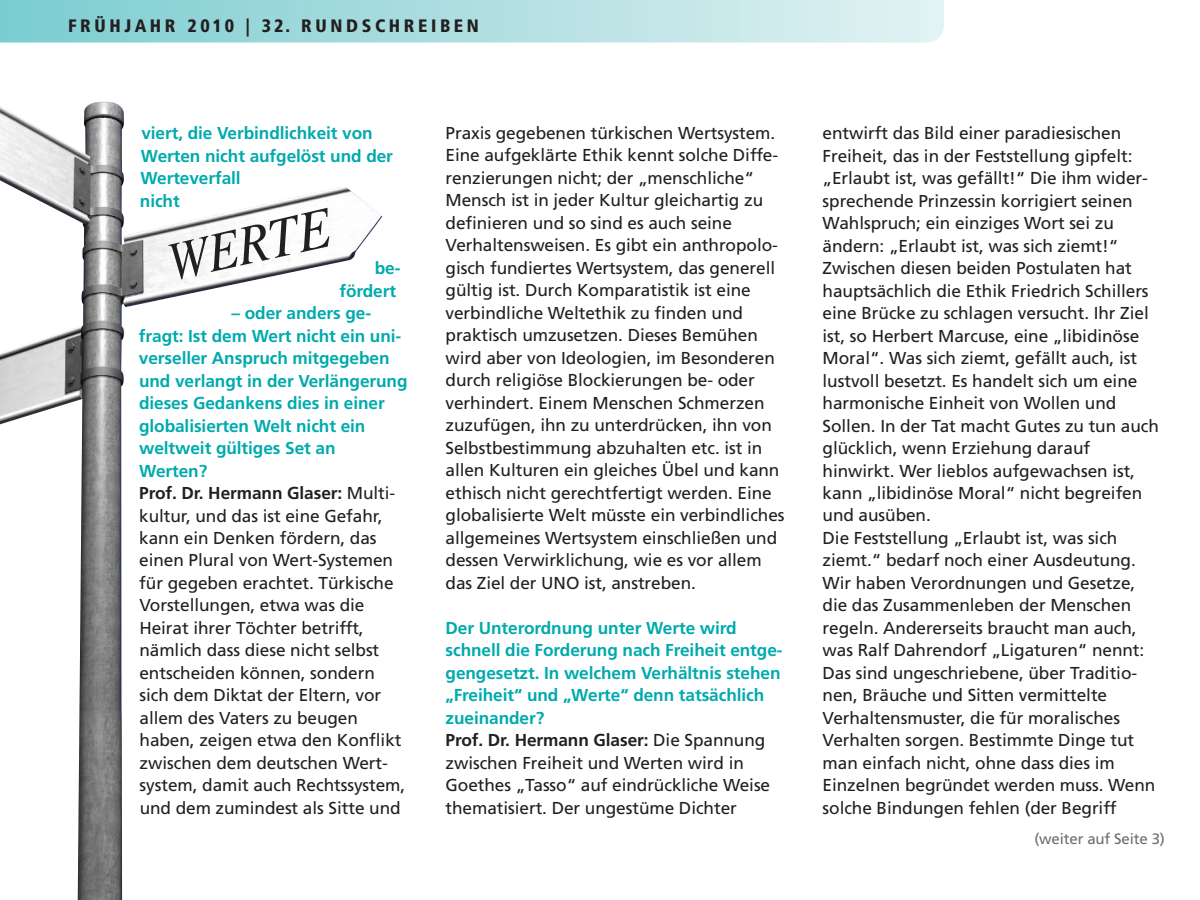
<style>
.page{position:relative;width:1200px;height:900px;background:#fff}
.page>*{position:absolute;margin:0;border:0;box-sizing:border-box;transform-origin:0 0}
.t1{font:900 condensed 18px "Frutiger";letter-spacing:.2em;color:#231f20}
.t2{font:17.25px/22.5px "Frutiger";letter-spacing:-.005em;color:#231f20}
.t3{font:700 17.25px/22.5px "Frutiger";letter-spacing:-.005em;color:#00aaad}
.t4{font:15px "Frutiger";letter-spacing:-.01em;color:#6c6d70}
.s1{font-weight:700;color:#00aaad}
.s2{font-weight:700}
.s3{color:#231f20}
.s4{font-weight:400;color:#231f20}
</style>
<div class="page">
<img style="left:0;top:102px;width:382px;height:798px">
<svg style="left:0;top:0;width:944px;height:43px;background:#afdfe1"></svg>
<svg style="left:168px;top:208px;width:161px;height:71px"></svg>
<p class="t1" style="left:68px;top:14px;width:412px">FRÜHJAHR 2010 | 32. RUNDSCHREIBEN</p>
<p class="t3" style="left:140px;top:122px;width:255px">viert, die Verbindlichkeit von<br>Werten nicht aufgelöst und der<br>Werteverfall<br>nicht</p>
<p class="t3" style="left:339px;top:257px;width:63px;text-align:right">be&shy;fördert</p>
<p class="t2" style="left:139px;top:302px;width:270px;text-indent:93px"><span class="s1">– oder anders ge&shy;fragt: Ist dem Wert nicht ein uni&shy;verseller Anspruch mitgegeben und verlangt in der Verlängerung dieses Gedankens dies in einer globalisierten Welt nicht ein weltweit gültiges Set an<br>Werten?<br></span><span class="s2">Prof. Dr. Hermann Glaser:</span> Multi&shy;kultur, und das ist eine Gefahr, kann ein Denken fördern, das einen Plural von Wert-Systemen für gegeben erachtet. Türkische<br>Vorstellungen, etwa was die<br>Heirat ihrer Töchter betrifft, nämlich dass diese nicht selbst entscheiden können, sondern sich dem Diktat der Eltern, vor allem des Vaters zu beugen haben, zeigen etwa den Konflikt zwischen dem deutschen Wert&shy;system, damit auch Rechtssystem, und dem zumindest als Sitte und</p>
<p class="t2" style="left:446px;top:122px;width:341px">Praxis gegebenen türkischen Wertsystem.<br>Eine aufgeklärte Ethik kennt solche Diffe&shy;renzierungen nicht; der „menschliche“ Mensch ist in jeder Kultur gleichartig zu definieren und so sind es auch seine Verhaltensweisen. Es gibt ein anthropolo&shy;gisch fundiertes Wertsystem, das generell gültig ist. Durch Komparatistik ist eine verbindliche Weltethik zu finden und praktisch umzusetzen. Dieses Bemühen wird aber von Ideologien, im Besonderen durch religiöse Blockierungen be- oder verhindert. Einem Menschen Schmerzen zuzufügen, ihn zu unterdrücken, ihn von Selbstbestimmung abzuhalten etc. ist in allen Kulturen ein gleiches Übel und kann ethisch nicht gerechtfertigt werden. Eine globalisierte Welt müsste ein verbindliches allgemeines Wertsystem einschließen und dessen Verwirklichung, wie es vor allem das Ziel der UNO ist, anstreben.</p>
<p class="t3" style="left:446px;top:616px;width:339px">Der Unterordnung unter Werte wird schnell die Forderung nach Freiheit entge&shy;gengesetzt. In welchem Verhältnis stehen „Freiheit“ und „Werte“ denn tatsächlich zueinander?<br><span class="s3">Prof. Dr. Hermann Glaser:</span> <span class="s4">Die Spannung zwischen Freiheit und Werten wird in Goethes „Tasso“ auf eindrückliche Weise thematisiert. Der ungestüme Dichter</span></p>
<p class="t2" style="left:823px;top:122px;width:338px">entwirft das Bild einer paradiesischen Freiheit, das in der Feststellung gipfelt: „Erlaubt ist, was gefällt!“ Die ihm wider&shy;sprechende Prinzessin korrigiert seinen Wahlspruch; ein einziges Wort sei zu ändern: „Erlaubt ist, was sich ziemt!“ Zwischen diesen beiden Postulaten hat hauptsächlich die Ethik Friedrich Schillers eine Brücke zu schlagen versucht. Ihr Ziel ist, so Herbert Marcuse, eine „libidinöse Moral“. Was sich ziemt, gefällt auch, ist lustvoll besetzt. Es handelt sich um eine harmonische Einheit von Wollen und Sollen. In der Tat macht Gutes zu tun auch glücklich, wenn Erziehung darauf hinwirkt. Wer lieblos aufgewachsen ist, kann „libidinöse Moral“ nicht begreifen und ausüben.<br>Die Feststellung „Erlaubt ist, was sich ziemt.“ bedarf noch einer Ausdeutung.<br>Wir haben Verordnungen und Gesetze, die das Zusammenleben der Menschen regeln. Andererseits braucht man auch, was Ralf Dahrendorf „Ligaturen“ nennt:<br>Das sind ungeschriebene, über Traditio&shy;nen, Bräuche und Sitten vermittelte Verhaltensmuster, die für moralisches Verhalten sorgen. Bestimmte Dinge tut man einfach nicht, ohne dass dies im Einzelnen begründet werden muss. Wenn solche Bindungen fehlen (der Begriff</p>
<p class="t4" style="left:1034px;top:830px;width:132px">(weiter auf Seite 3)</p>
</div>
